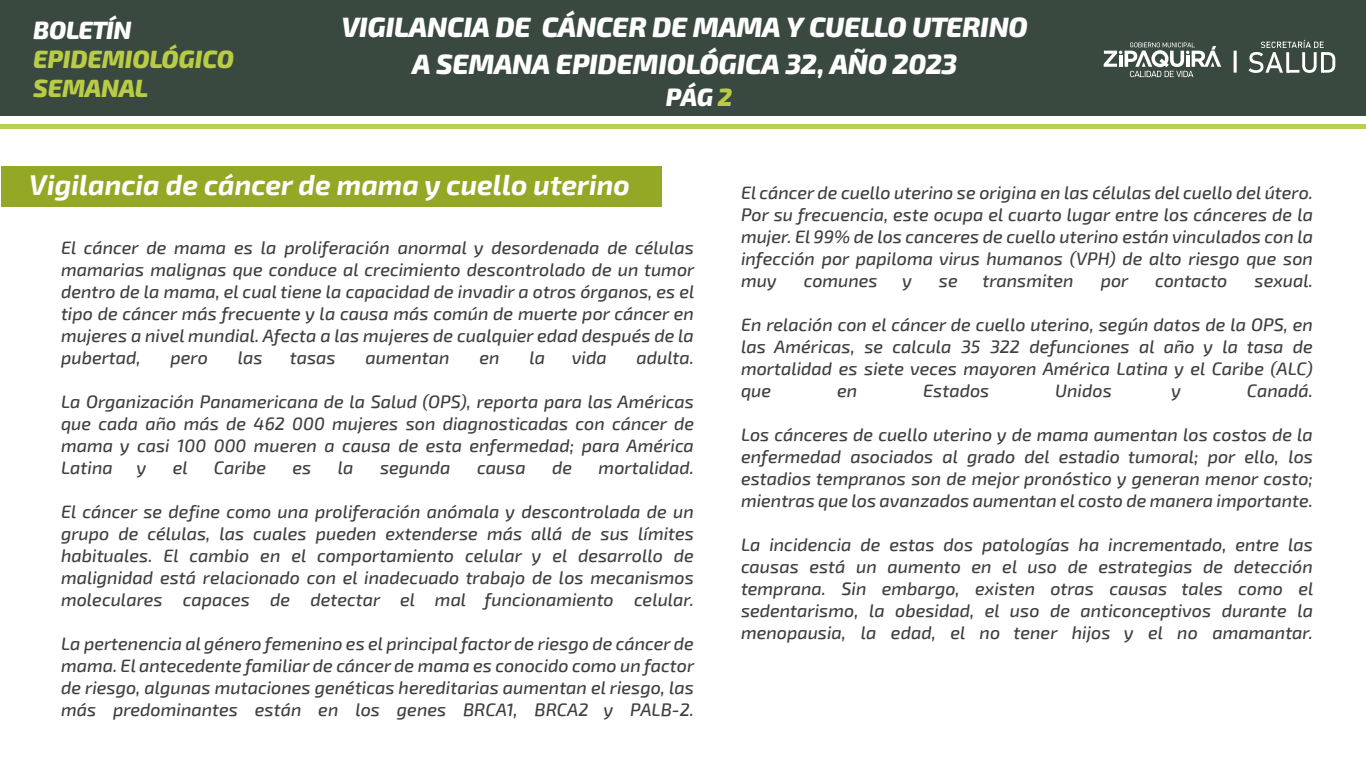
<style>
.page{position:relative;width:1366px;height:768px;background:#fff}
.page>*{position:absolute;margin:0;border:0;box-sizing:border-box;transform-origin:0 0}
.t1{font:italic 800 28px/37px "Exo 2.0";letter-spacing:-.01em;color:#fff;text-align:center}
.t2{font:italic 700 28px "Exo 2";color:#fff}
.t3{font:italic 800 25px/29px "Exo 2.0";letter-spacing:-.01em;color:#b8cc46}
.t4{font:italic 800 25px "Exo 2.0";letter-spacing:-.03em;color:#fff}
.t5{font:italic 500 18px/22px "Exo 2";color:#3f3f3f;text-align:justify}
.s1{color:#b8cc46}
</style>
<div class="page">
<div style="left:0;top:0;width:1366px;height:116px;background:#3a4940"></div>
<hr style="left:0;top:125px;width:1366px;height:4px;background:#b8d052">
<svg style="left:1104px;top:42px;width:117px;height:35px"></svg>
<svg style="left:1248px;top:40px;width:87px;height:33px"></svg>
<hr style="left:1234px;top:51px;width:3px;height:22px;background:#fff">
<div style="left:1px;top:166px;width:661px;height:41px;background:#95a826"></div>
<h2 class="t4" style="left:33px;top:15px;width:100px">BOLETÍN</h2>
<h2 class="t3" style="left:33px;top:45px;width:202px">EPIDEMIOLÓGICO<br>SEMANAL</h2>
<h1 class="t1" style="left:341px;top:9px;width:688px">VIGILANCIA DE CÁNCER DE MAMA Y CUELLO UTERINO<br>A SEMANA EPIDEMIOLÓGICA 32, AÑO 2023</h1>
<h2 class="t4" style="left:666px;top:82px;width:68px">PÁG <span class="s1">2</span></h2>
<h1 class="t2" style="left:29px;top:169px;width:602px">Vigilancia de cáncer de mama y cuello uterino</h1>
<p class="t5" style="left:61px;top:237px;width:635px">El cáncer de mama es la proliferación anormal y desordenada de células mamarias malignas que conduce al crecimiento descontrolado de un tumor dentro de la mama, el cual tiene la capacidad de invadir a otros órganos, es el tipo de cáncer más frecuente y la causa más común de muerte por cáncer en mujeres a nivel mundial. Afecta a las mujeres de cualquier edad después de la pubertad,</p>
<p class="t5" style="left:171px;top:347px;width:39px">pero</p>
<p class="t5" style="left:238px;top:347px;width:26px">las</p>
<p class="t5" style="left:290px;top:347px;width:47px">tasas</p>
<p class="t5" style="left:365px;top:347px;width:86px">aumentan</p>
<p class="t5" style="left:479px;top:347px;width:22px">en</p>
<p class="t5" style="left:529px;top:347px;width:17px">la</p>
<p class="t5" style="left:572px;top:347px;width:36px">vida</p>
<p class="t5" style="left:637px;top:347px;width:59px">adulta.</p>
<p class="t5" style="left:61px;top:391px;width:635px">La Organización Panamericana de la Salud (OPS), reporta para las Américas que cada año más de 462 000 mujeres son diagnosticadas con cáncer de mama y casi 100 000 mueren a causa de esta enfermedad; para América Latina</p>
<p class="t5" style="left:137px;top:457px;width:11px">y</p>
<p class="t5" style="left:173px;top:457px;width:17px">el</p>
<p class="t5" style="left:214px;top:457px;width:54px">Caribe</p>
<p class="t5" style="left:293px;top:457px;width:20px">es</p>
<p class="t5" style="left:338px;top:457px;width:17px">la</p>
<p class="t5" style="left:380px;top:457px;width:72px">segunda</p>
<p class="t5" style="left:477px;top:457px;width:50px">causa</p>
<p class="t5" style="left:552px;top:457px;width:22px">de</p>
<p class="t5" style="left:599px;top:457px;width:97px">mortalidad.</p>
<p class="t5" style="left:61px;top:501px;width:634px">El cáncer se define como una proliferación anómala y descontrolada de un grupo de células, las cuales pueden extenderse más allá de sus límites habituales. El cambio en el comportamiento celular y el desarrollo de malignidad está relacionado con el inadecuado trabajo de los mecanismos moleculares capaces de detectar el mal funcionamiento celular.</p>
<p class="t5" style="left:61px;top:633px;width:635px">La pertenencia al género femenino es el principal factor de riesgo de cáncer de mama. El antecedente familiar de cáncer de mama es conocido como un factor de riesgo, algunas mutaciones genéticas hereditarias aumentan el riesgo, las más predominantes están en los genes BRCA1, BRCA2 y PALB-2.</p>
<p class="t5" style="left:741px;top:182px;width:574px">El cáncer de cuello uterino se origina en las células del cuello del útero.<br>Por su frecuencia, este ocupa el cuarto lugar entre los cánceres de la mujer. El 99% de los canceres de cuello uterino están vinculados con la infección por papiloma virus humanos (VPH) de alto riesgo que son muy</p>
<p class="t5" style="left:804px;top:270px;width:76px">comunes</p>
<p class="t5" style="left:902px;top:270px;width:11px">y</p>
<p class="t5" style="left:939px;top:270px;width:20px">se</p>
<p class="t5" style="left:982px;top:270px;width:93px">transmiten</p>
<p class="t5" style="left:1101px;top:270px;width:29px">por</p>
<p class="t5" style="left:1155px;top:270px;width:74px">contacto</p>
<p class="t5" style="left:1255px;top:270px;width:60px">sexual.</p>
<p class="t5" style="left:741px;top:314px;width:574px">En relación con el cáncer de cuello uterino, según datos de la OPS, en las Américas, se calcula 35 322 defunciones al año y la tasa de mortalidad es siete veces mayoren América Latina y el Caribe (ALC) que</p>
<p class="t5" style="left:837px;top:380px;width:22px">en</p>
<p class="t5" style="left:923px;top:380px;width:68px">Estados</p>
<p class="t5" style="left:1055px;top:380px;width:58px">Unidos</p>
<p class="t5" style="left:1171px;top:380px;width:11px">y</p>
<p class="t5" style="left:1247px;top:380px;width:68px">Canadá.</p>
<p class="t5" style="left:741px;top:424px;width:574px">Los cánceres de cuello uterino y de mama aumentan los costos de la enfermedad asociados al grado del estadio tumoral; por ello, los estadios tempranos son de mejor pronóstico y generan menor costo; mientras que los avanzados aumentan el costo de manera importante.</p>
<p class="t5" style="left:741px;top:534px;width:574px">La incidencia de estas dos patologías ha incrementado, entre las causas está un aumento en el uso de estrategias de detección temprana. Sin embargo, existen otras causas tales como el sedentarismo, la obesidad, el uso de anticonceptivos durante la menopausia, la edad, el no tener hijos y el no amamantar.</p>
</div>
